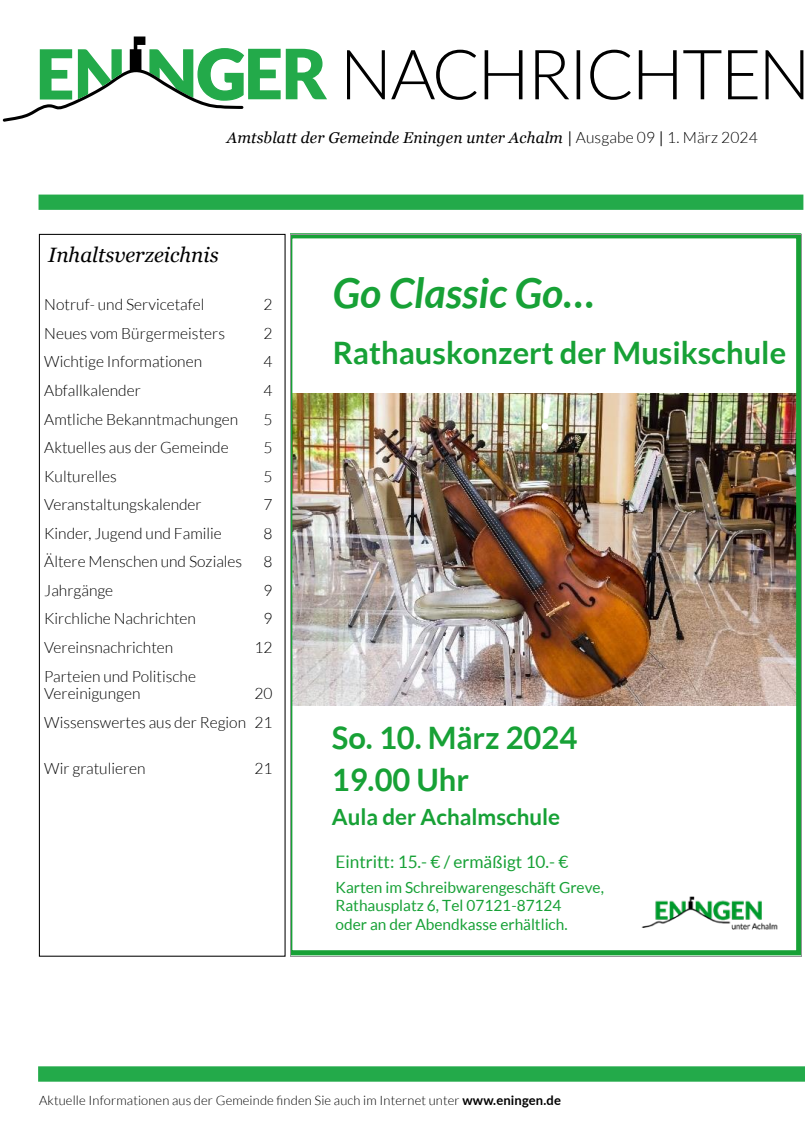
<style>
.page{position:relative;width:805px;height:1135px;background:#fff}
.page>*{position:absolute;margin:0;border:0;box-sizing:border-box;transform-origin:0 0}
.t1{font:italic 700 45.5px "Lato";color:#fff}
.t2{font:italic 700 41.25px "Lato";color:#17a136}
.t3{font:700 30.88px/42.1px "Lato";color:#17a136}
.t4{font:700 22.38px "Lato";color:#17a136}
.t5{font:italic 20.75px "Georgia";color:#000}
.t6{font:17.25px "Lato";color:#17a136}
.t7{font:300 15.62px/17.5px "Lato";color:#000}
.t8{font:italic 15.62px "Georgia";letter-spacing:.01em;color:#000}
.t9{font:15.5px/18.5px "Lato";color:#17a136}
.t10{font:300 13px "Lato";letter-spacing:.01em;color:#000}
.s1{font-family:"Lato";font-weight:300;font-style:normal}
.s2{font-weight:700}
</style>
<div class="page">
<svg style="left:3px;top:36px;width:324px;height:86px"></svg>
<svg style="left:347px;top:50px;width:456px;height:50px"></svg>
<svg style="left:38px;top:194px;width:765px;height:16px;background:#2dad52"></svg>
<div style="left:38px;top:1066px;width:766px;height:15px;background:#23aa4a"></div>
<div style="left:39px;top:234px;width:246px;height:722px;border:1px solid #000"></div>
<img style="left:291px;top:235px;width:509px;height:720px">
<div style="left:295px;top:710px;width:317px;height:131px;background:#fff"></div>
<div style="left:298px;top:839px;width:320px;height:111px;background:#fff"></div>
<div style="left:296px;top:264px;width:497px;height:117px;background:#fff"></div>
<img style="left:639px;top:877px;width:140px;height:70px">
<hr style="left:290px;top:234px;width:510px;height:1px;background:#949698">
<hr style="left:290px;top:234px;width:1px;height:722px;background:#949698">
<hr style="left:800px;top:234px;width:1px;height:722px;background:#949698">
<hr style="left:290px;top:956px;width:510px;height:1px;background:#949698">
<p class="t8" style="left:227px;top:128px;width:532px">Amtsblatt der Gemeinde Eningen unter Achalm | <span class="s1">Ausgabe 09</span> | <span class="s1">1. März 2024</span></p>
<h3 class="t5" style="left:48px;top:242px;width:172px">Inhaltsverzeichnis</h3>
<p class="t7" style="left:44px;top:296px;width:162px">Notruf- und Servicetafel</p>
<p class="t7" style="left:263px;top:296px;width:11px">2</p>
<p class="t7" style="left:44px;top:324px;width:182px">Neues vom Bürgermeisters</p>
<p class="t7" style="left:263px;top:324px;width:11px">2</p>
<p class="t7" style="left:44px;top:353px;width:159px">Wichtige Informationen</p>
<p class="t7" style="left:263px;top:353px;width:11px">4</p>
<p class="t7" style="left:44px;top:382px;width:98px">Abfallkalender</p>
<p class="t7" style="left:263px;top:382px;width:11px">4</p>
<p class="t7" style="left:44px;top:410px;width:195px">Amtliche Bekanntmachungen</p>
<p class="t7" style="left:263px;top:410px;width:11px">5</p>
<p class="t7" style="left:44px;top:439px;width:186px">Aktuelles aus der Gemeinde</p>
<p class="t7" style="left:263px;top:439px;width:11px">5</p>
<p class="t7" style="left:44px;top:467px;width:74px">Kulturelles</p>
<p class="t7" style="left:263px;top:467px;width:11px">5</p>
<p class="t7" style="left:44px;top:496px;width:159px">Veranstaltungskalender</p>
<p class="t7" style="left:263px;top:496px;width:11px">7</p>
<p class="t7" style="left:44px;top:524px;width:179px">Kinder, Jugend und Familie</p>
<p class="t7" style="left:263px;top:524px;width:11px">8</p>
<p class="t7" style="left:44px;top:553px;width:199px">Ältere Menschen und Soziales</p>
<p class="t7" style="left:263px;top:553px;width:11px">8</p>
<p class="t7" style="left:44px;top:581px;width:70px">Jahrgänge</p>
<p class="t7" style="left:263px;top:581px;width:11px">9</p>
<p class="t7" style="left:44px;top:610px;width:153px">Kirchliche Nachrichten</p>
<p class="t7" style="left:263px;top:610px;width:11px">9</p>
<p class="t7" style="left:44px;top:638px;width:130px">Vereinsnachrichten</p>
<p class="t7" style="left:254px;top:638px;width:20px">12</p>
<p class="t7" style="left:44px;top:667px;width:153px">Parteien und Politische<br>Vereinigungen</p>
<p class="t7" style="left:44px;top:679px;width:230px;line-height:28.5px;text-align:right">20<br>Wissenswertes aus der Region 21</p>
<p class="t7" style="left:44px;top:759px;width:103px">Wir gratulieren</p>
<p class="t7" style="left:254px;top:759px;width:20px">21</p>
<h2 class="t2" style="left:332px;top:270px;width:263px">Go Classic Go…</h2>
<h3 class="t3" style="left:332px;top:331px;width:455px">Rathauskonzert der Musikschule</h3>
<h1 class="t1" style="left:538px;top:387px;width:17px">!</h1>
<h3 class="t3" style="left:332px;top:716px;width:247px">So. 10. März 2024<br>19.00 Uhr</h3>
<h3 class="t4" style="left:332px;top:803px;width:230px">Aula der Achalmschule</h3>
<p class="t6" style="left:335px;top:852px;width:234px">Eintritt: 15.- € / ermäßigt 10.- €</p>
<p class="t9" style="left:335px;top:877px;width:270px">Karten im Schreibwarengeschäft Greve,<br>Rathausplatz 6, Tel 07121-87124<br>oder an der Abendkasse erhältlich.</p>
<p class="t10" style="left:39px;top:1093px;width:523px">Aktuelle Informationen aus der Gemeinde finden Sie auch im Internet unter <span class="s2">www.eningen.de</span></p>
</div>
